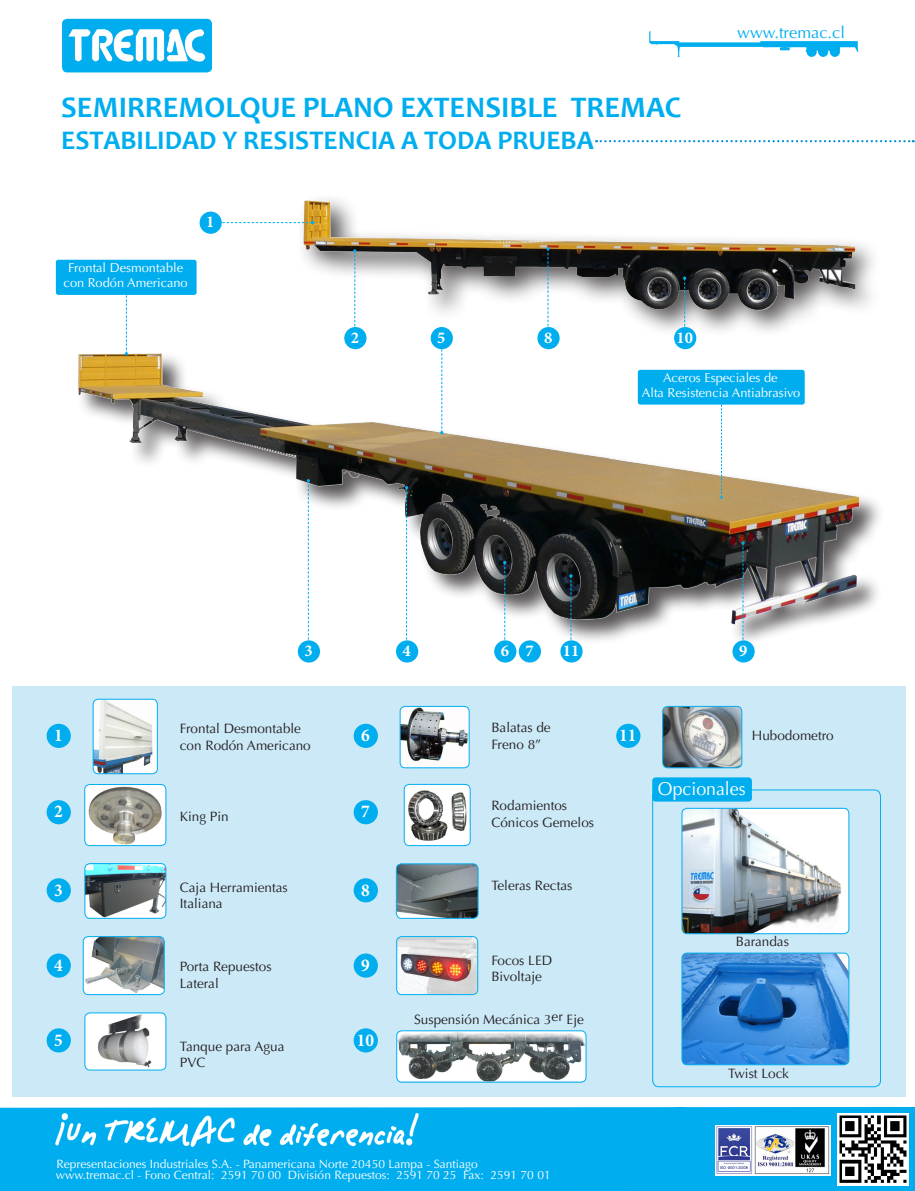
<style>
.page{position:relative;width:915px;height:1191px;background:#fff}
.page>*{position:absolute;margin:0;border:0;box-sizing:border-box;transform-origin:0 0}
.t1{font:700 30px "Candara";color:#00aeef}
.t2{font:700 27px "Candara";color:#00aeef}
.t3{font:18.6px "Optima LT";color:#fff;scale:.95 1}
.t4{font:700 18px "Minion Pro";color:#fff;scale:.95 1}
.t5{font:700 16.5px "Minion Pro";color:#fff}
.t6{font:16.5px "Optima LT";color:#00aeef}
.t7{font:13.5px/16.2px "Optima LT";color:#231f20}
.t8{font:12.75px/15.3px "Optima LT";color:#fff;text-align:center}
.t9{font:12px "Optima LT";color:#fff}
</style>
<div class="page">
<svg style="left:596px;top:140px;width:317px;height:2px"></svg>
<div style="left:62px;top:19px;width:150px;height:53px;background:#00aeef;border-radius:5px"></div>
<img style="left:68px;top:29px;width:138px;height:33px">
<div style="left:0;top:1106px;width:914px;height:85px;background:#00aeef"></div>
<img style="left:56px;top:1113px;width:362px;height:33px">
<img style="left:715px;top:1125px;width:114px;height:50px">
<img style="left:836px;top:1113px;width:71px;height:72px">
<div style="left:12px;top:686px;width:893px;height:410px;background:#cce9f7"></div>
<img style="left:83px;top:936px;width:80px;height:57px">
<div style="left:83px;top:936px;width:82px;height:59px;border:1px solid #00aeef;border-radius:5px"></div>
<img style="left:85px;top:863px;width:81px;height:55px">
<div style="left:84px;top:863px;width:82px;height:55px;border:1px solid #00aeef;border-radius:5px"></div>
<img style="left:401px;top:706px;width:68px;height:62px">
<div style="left:399px;top:706px;width:70px;height:62px;border:1px solid #00aeef;border-radius:5px"></div>
<img style="left:662px;top:706px;width:79px;height:62px">
<div style="left:662px;top:706px;width:80px;height:62px;border:1px solid #00aeef;border-radius:5px"></div>
<img style="left:404px;top:784px;width:66px;height:61px">
<div style="left:404px;top:784px;width:66px;height:62px;border:1px solid #00aeef;border-radius:5px"></div>
<img style="left:396px;top:865px;width:82px;height:53px">
<div style="left:396px;top:863px;width:82px;height:55px;border:1px solid #00aeef;border-radius:5px"></div>
<img style="left:86px;top:1014px;width:80px;height:56px">
<div style="left:84px;top:1012px;width:82px;height:58px;border:1px solid #00aeef;border-radius:5px"></div>
<div style="left:85px;top:784px;width:81px;height:61px;background:#fff;border-radius:5px"></div>
<img style="left:88px;top:786px;width:74px;height:58px">
<div style="left:84px;top:784px;width:82px;height:62px;border:1px solid #00aeef;border-radius:5px"></div>
<div style="left:652px;top:789px;width:228px;height:298px;border:1px solid #00aeef;border-radius:6px"></div>
<img style="left:398px;top:936px;width:78px;height:57px">
<div style="left:396px;top:936px;width:82px;height:59px;border:1px solid #00aeef;border-radius:5px"></div>
<div style="left:77px;top:351px;width:807px;height:297px;background:#231f20;opacity:.75"></div>
<img style="left:79px;top:354px;width:780px;height:270px">
<div style="left:296px;top:193px;width:586px;height:145px;background:#231f20;opacity:.75"></div>
<img style="left:304px;top:200px;width:550px;height:113px">
<img style="left:683px;top:808px;width:164px;height:124px">
<div style="left:681px;top:808px;width:168px;height:126px;border:1px solid #00aeef;border-radius:5px"></div>
<img style="left:683px;top:954px;width:164px;height:109px">
<div style="left:681px;top:952px;width:168px;height:113px;border:1px solid #00aeef;border-radius:5px"></div>
<img style="left:93px;top:699px;width:63px;height:74px">
<div style="left:93px;top:699px;width:65px;height:75px;border:1px solid #00aeef;border-radius:5px"></div>
<img style="left:396px;top:1030px;width:190px;height:51px">
<div style="left:396px;top:1030px;width:190px;height:52px;border:1px solid #00aeef;border-radius:5px"></div>
<div style="left:637px;top:370px;width:167px;height:34px;background:#00aeef;border-radius:3px"></div>
<svg style="left:719px;top:404px;width:3px;height:95px"></svg>
<div style="left:56px;top:260px;width:140px;height:35px;background:#00aeef;border-radius:3px"></div>
<svg style="left:125px;top:295px;width:3px;height:60px"></svg>
<svg style="left:353px;top:249px;width:3px;height:77px"></svg>
<div style="left:344px;top:327px;width:22px;height:22px;background:#00aeef;border-radius:50%"></div>
<svg style="left:306px;top:479px;width:4px;height:161px"></svg>
<div style="left:298px;top:640px;width:22px;height:22px;background:#00aeef;border-radius:50%"></div>
<svg style="left:405px;top:486px;width:3px;height:154px"></svg>
<div style="left:396px;top:640px;width:22px;height:22px;background:#00aeef;border-radius:50%"></div>
<svg style="left:503px;top:561px;width:3px;height:79px"></svg>
<div style="left:494px;top:640px;width:22px;height:22px;background:#00aeef;border-radius:50%"></div>
<svg style="left:569px;top:574px;width:3px;height:66px"></svg>
<div style="left:560px;top:640px;width:22px;height:22px;background:#00aeef;border-radius:50%"></div>
<svg style="left:741px;top:541px;width:3px;height:99px"></svg>
<div style="left:732px;top:640px;width:22px;height:22px;background:#00aeef;border-radius:50%"></div>
<div style="left:518px;top:640px;width:23px;height:22px;background:#00aeef;border-radius:50%"></div>
<svg style="left:222px;top:221px;width:92px;height:3px"></svg>
<div style="left:199px;top:212px;width:23px;height:22px;background:#00aeef;border-radius:50%"></div>
<svg style="left:440px;top:349px;width:3px;height:85px"></svg>
<div style="left:430px;top:327px;width:22px;height:22px;background:#00aeef;border-radius:50%"></div>
<svg style="left:546px;top:247px;width:3px;height:79px"></svg>
<div style="left:537px;top:327px;width:22px;height:22px;background:#00aeef;border-radius:50%"></div>
<svg style="left:682px;top:276px;width:4px;height:50px"></svg>
<div style="left:674px;top:327px;width:22px;height:22px;background:#00aeef;border-radius:50%"></div>
<div style="left:652px;top:777px;width:99px;height:24px;background:#00aeef;border-radius:4px"></div>
<div style="left:47px;top:724px;width:24px;height:24px;background:#00aeef;border-radius:50%"></div>
<div style="left:353px;top:724px;width:25px;height:24px;background:#00aeef;border-radius:50%"></div>
<div style="left:616px;top:724px;width:24px;height:24px;background:#00aeef;border-radius:50%"></div>
<div style="left:47px;top:800px;width:24px;height:24px;background:#00aeef;border-radius:50%"></div>
<div style="left:353px;top:800px;width:25px;height:24px;background:#00aeef;border-radius:50%"></div>
<div style="left:47px;top:878px;width:24px;height:24px;background:#00aeef;border-radius:50%"></div>
<div style="left:353px;top:878px;width:25px;height:24px;background:#00aeef;border-radius:50%"></div>
<div style="left:47px;top:953px;width:24px;height:24px;background:#00aeef;border-radius:50%"></div>
<div style="left:353px;top:953px;width:25px;height:24px;background:#00aeef;border-radius:50%"></div>
<div style="left:47px;top:1028px;width:24px;height:24px;background:#00aeef;border-radius:50%"></div>
<div style="left:353px;top:1028px;width:25px;height:24px;background:#00aeef;border-radius:50%"></div>
<svg style="left:649px;top:31px;width:209px;height:26px"></svg>
<p class="t1" style="left:61px;top:88px;width:621px">SEMIRREMOLQUE PLANO EXTENSIBLE TREMAC</p>
<p class="t2" style="left:61px;top:123px;width:534px">ESTABILIDAD Y RESISTENCIA A TODA PRUEBA</p>
<p class="t8" style="left:64px;top:260px;width:126px">Frontal Desmontable con Rodón Americano</p>
<p class="t5" style="left:206px;top:210px;width:10px">1</p>
<p class="t5" style="left:351px;top:326px;width:10px">2</p>
<p class="t5" style="left:437px;top:326px;width:10px">5</p>
<p class="t5" style="left:544px;top:326px;width:10px">8</p>
<p class="t5" style="left:676px;top:326px;width:18px">10</p>
<p class="t6" style="left:737px;top:23px;width:109px">www.tremac.cl</p>
<p class="t8" style="left:662px;top:370px;width:116px">Aceros Especiales de</p>
<p class="t8" style="left:641px;top:385px;width:160px">Alta Resistencia Antiabrasivo</p>
<p class="t5" style="left:304px;top:639px;width:10px">3</p>
<p class="t5" style="left:402px;top:639px;width:10px">4</p>
<p class="t5" style="left:500px;top:639px;width:10px">6</p>
<p class="t5" style="left:525px;top:639px;width:10px">7</p>
<p class="t5" style="left:562px;top:639px;width:18px">11</p>
<p class="t5" style="left:738px;top:639px;width:10px">9</p>
<p class="t7" style="left:491px;top:720px;width:61px">Balatas de<br>Freno 8”</p>
<p class="t7" style="left:751px;top:727px;width:83px">Hubodometro</p>
<p class="t7" style="left:180px;top:721px;width:123px">Frontal Desmontable</p>
<p class="t7" style="left:180px;top:737px;width:132px">con Rodón Americano</p>
<p class="t4" style="left:54px;top:722px;width:11px">1</p>
<p class="t4" style="left:361px;top:722px;width:11px">6</p>
<p class="t4" style="left:619px;top:722px;width:20px">11</p>
<p class="t4" style="left:54px;top:799px;width:11px">2</p>
<p class="t4" style="left:361px;top:799px;width:11px">7</p>
<p class="t7" style="left:180px;top:808px;width:50px">King Pin</p>
<p class="t7" style="left:180px;top:879px;width:109px">Caja Herramientas</p>
<p class="t7" style="left:180px;top:895px;width:44px">Italiana</p>
<p class="t4" style="left:54px;top:877px;width:11px">3</p>
<p class="t4" style="left:361px;top:877px;width:11px">8</p>
<p class="t4" style="left:54px;top:952px;width:11px">4</p>
<p class="t4" style="left:361px;top:952px;width:11px">9</p>
<p class="t7" style="left:180px;top:959px;width:93px">Porta Repuestos</p>
<p class="t7" style="left:180px;top:975px;width:40px">Lateral</p>
<p class="t4" style="left:54px;top:1027px;width:11px">5</p>
<p class="t4" style="left:356px;top:1027px;width:20px">10</p>
<p class="t7" style="left:180px;top:1038px;width:106px">Tanque para Agua</p>
<p class="t7" style="left:180px;top:1054px;width:27px">PVC</p>
<p class="t7" style="left:491px;top:798px;width:104px">Rodamientos<br>Cónicos Gemelos</p>
<p class="t7" style="left:491px;top:877px;width:82px">Teleras Rectas</p>
<p class="t7" style="left:491px;top:952px;width:62px">Focos LED</p>
<p class="t7" style="left:491px;top:968px;width:52px">Bivoltaje</p>
<p class="t7" style="left:414px;top:1011px;width:171px">Suspensión Mecánica 3er Eje</p>
<p class="t9" style="left:56px;top:1156px;width:423px">Representaciones Industriales S.A. - Panamericana Norte 20450 Lampa - Santiago</p>
<p class="t9" style="left:56px;top:1168px;width:496px">www.tremac.cl - Fono Central: 2591 70 00 División Repuestos: 2591 70 25 Fax: 2591 70 01</p>
<p class="t3" style="left:657px;top:778px;width:94px">Opcionales</p>
<p class="t7" style="left:735px;top:934px;width:55px">Barandas</p>
<p class="t7" style="left:728px;top:1065px;width:62px">Twist Lock</p>
</div>
